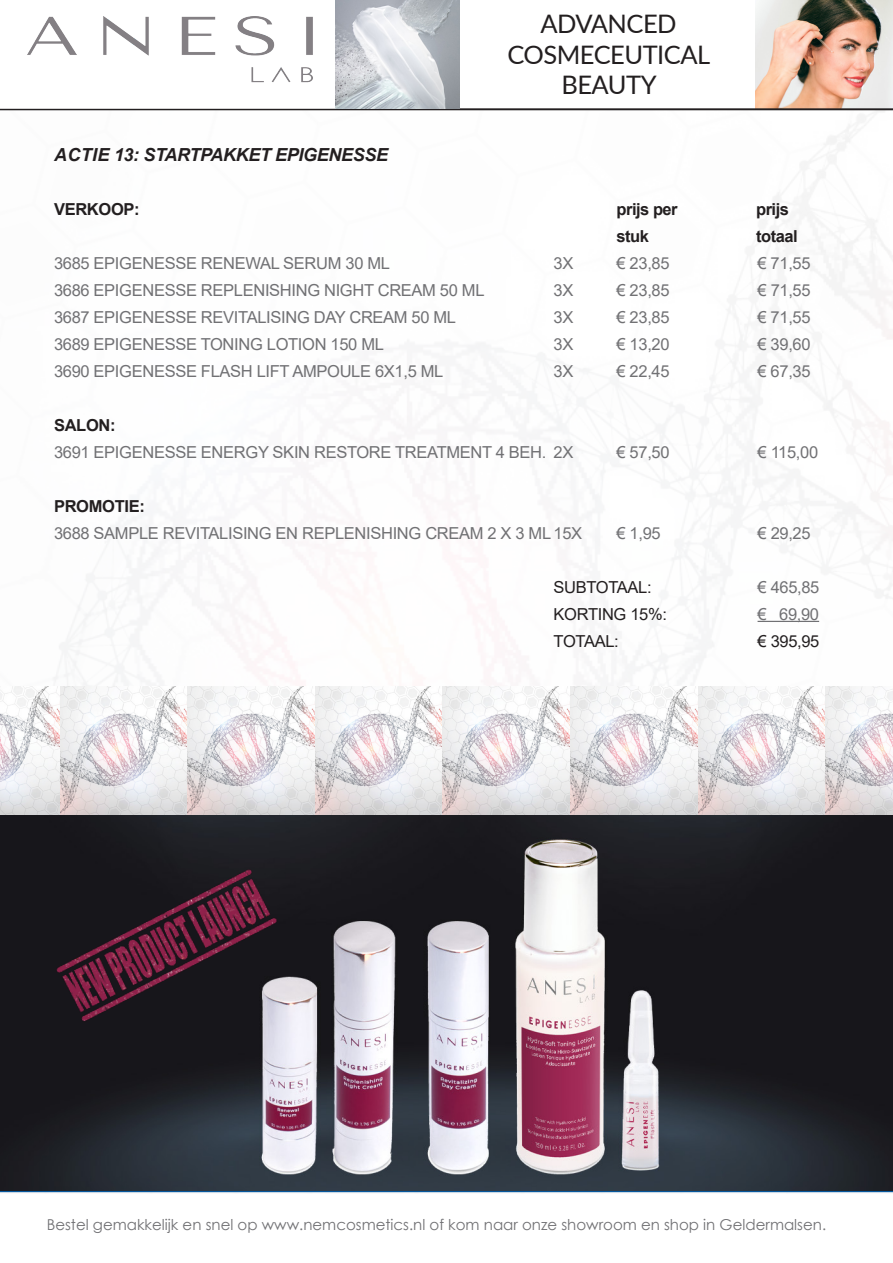
<style>
.page{position:relative;width:893px;height:1263px;background:#fff}
.page>*{position:absolute;margin:0;border:0;box-sizing:border-box;transform-origin:0 0}
.t1{font:25.5px "Lato";letter-spacing:-.02em;color:#231f20}
.t2{font:italic 700 18px "Arial";letter-spacing:-.02em;color:#231f20}
.t3{font:16.5px "Arial";letter-spacing:-.02em;color:#717174}
.t4{font:700 16.5px "Arial";letter-spacing:-.03em;color:#231f20}
.t5{font:16.5px "Arial";letter-spacing:-.02em;color:#231f20}
.Basisalinea{font:15px "Century Gothic";color:#717174}
</style>
<div class="page">
<img style="left:0;top:111px;width:893px;height:1082px">
<hr style="left:0;top:1191px;width:893px;height:1px;background:#06579c">
<img style="left:27px;top:16px;width:309px;height:90px">
<svg style="left:460px;top:0;width:433px;height:109px"></svg>
<hr style="left:0;top:109px;width:893px;height:1px;background:#231f20">
<img style="left:336px;top:0;width:124px;height:109px">
<hr style="left:758px;top:621px;width:61px;height:1px;background:#717174">
<img style="left:0;top:687px;width:893px;height:504px">
<img style="left:47px;top:863px;width:242px;height:164px">
<p class="t2" style="left:54px;top:142px;width:335px">ACTIE 13: STARTPAKKET EPIGENESSE</p>
<p class="t1" style="left:540px;top:6px;width:138px">ADVANCED</p>
<p class="t1" style="left:507px;top:36px;width:204px">COSMECEUTICAL</p>
<p class="t1" style="left:561px;top:67px;width:97px">BEAUTY</p>
<p class="t4" style="left:54px;top:197px;width:87px">VERKOOP:</p>
<p class="t4" style="left:617px;top:197px;width:63px">prijs per</p>
<p class="t4" style="left:756px;top:197px;width:34px">prijs</p>
<p class="t4" style="left:617px;top:224px;width:34px">stuk</p>
<p class="t4" style="left:756px;top:224px;width:43px">totaal</p>
<p class="t3" style="left:54px;top:251px;width:338px">3685 EPIGENESSE RENEWAL SERUM 30 ML</p>
<p class="t3" style="left:553px;top:251px;width:21px">3X</p>
<p class="t3" style="left:616px;top:251px;width:55px">€ 23,85</p>
<p class="t3" style="left:757px;top:251px;width:55px">€ 71,55</p>
<p class="t3" style="left:54px;top:278px;width:432px">3686 EPIGENESSE REPLENISHING NIGHT CREAM 50 ML</p>
<p class="t3" style="left:554px;top:278px;width:21px">3X</p>
<p class="t3" style="left:617px;top:278px;width:55px">€ 23,85</p>
<p class="t3" style="left:757px;top:278px;width:55px">€ 71,55</p>
<p class="t3" style="left:54px;top:305px;width:404px">3687 EPIGENESSE REVITALISING DAY CREAM 50 ML</p>
<p class="t3" style="left:553px;top:305px;width:21px">3X</p>
<p class="t3" style="left:616px;top:305px;width:55px">€ 23,85</p>
<p class="t3" style="left:757px;top:305px;width:55px">€ 71,55</p>
<p class="t3" style="left:54px;top:332px;width:331px">3689 EPIGENESSE TONING LOTION 150 ML</p>
<p class="t3" style="left:553px;top:332px;width:21px">3X</p>
<p class="t3" style="left:616px;top:332px;width:55px">€ 13,20</p>
<p class="t3" style="left:757px;top:332px;width:55px">€ 39,60</p>
<p class="t3" style="left:54px;top:359px;width:391px">3690 EPIGENESSE FLASH LIFT AMPOULE 6X1,5 ML</p>
<p class="t3" style="left:553px;top:359px;width:21px">3X</p>
<p class="t3" style="left:616px;top:359px;width:55px">€ 22,45</p>
<p class="t3" style="left:757px;top:359px;width:55px">€ 67,35</p>
<p class="t4" style="left:54px;top:413px;width:63px">SALON:</p>
<p class="t3" style="left:54px;top:440px;width:521px">3691 EPIGENESSE ENERGY SKIN RESTORE TREATMENT 4 BEH. 2X</p>
<p class="t3" style="left:617px;top:440px;width:55px">€ 57,50</p>
<p class="t3" style="left:757px;top:440px;width:62px">€ 115,00</p>
<p class="t4" style="left:54px;top:494px;width:92px">PROMOTIE:</p>
<p class="t3" style="left:54px;top:521px;width:530px">3688 SAMPLE REVITALISING EN REPLENISHING CREAM 2 X 3 ML 15X</p>
<p class="t3" style="left:617px;top:521px;width:46px">€ 1,95</p>
<p class="t3" style="left:757px;top:521px;width:55px">€ 29,25</p>
<p class="t5" style="left:554px;top:575px;width:100px">SUBTOTAAL:</p>
<p class="t3" style="left:757px;top:575px;width:63px">€ 465,85</p>
<p class="t5" style="left:554px;top:602px;width:115px">KORTING 15%:</p>
<p class="t3" style="left:758px;top:602px;width:63px">€ 69,90</p>
<p class="t5" style="left:554px;top:629px;width:67px">TOTAAL:</p>
<p class="t5" style="left:758px;top:629px;width:63px">€ 395,95</p>
<p class="Basisalinea" style="left:47px;top:1214px;width:781px">Bestel gemakkelijk en snel op www.nemcosmetics.nl of kom naar onze showroom en shop in Geldermalsen.</p>
</div>
